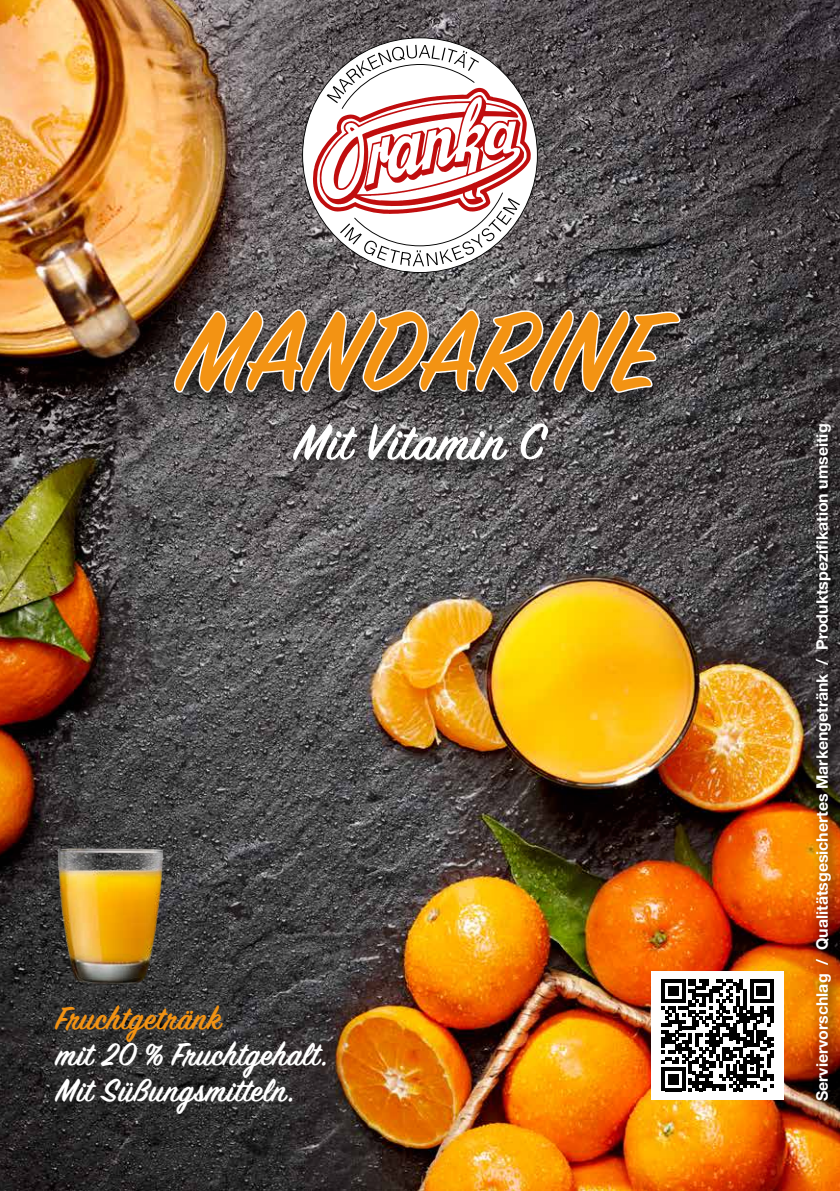
<style>
.page{position:relative;width:840px;height:1191px;background:#fff}
.page>*{position:absolute;margin:0;border:0;box-sizing:border-box;transform-origin:0 0}
.t1{font:600 123.2px "Sign Painter House Script";letter-spacing:.01em;color:#f39313}
.t2{font:600 56px "Sign Painter House Script";letter-spacing:.02em;color:#fff}
.t3{font:600 36px/36px "Sign Painter House Script";letter-spacing:.02em;color:#fff}
.t4{font:600 36px "Sign Painter House Script";letter-spacing:.02em;color:#f39313}
.t5{font:700 15.8px "Helvetica Neue LT Pro";color:#fff}
</style>
<div class="page">
<img style="left:0;top:0;width:839px;height:1191px">
<div style="left:155px;top:303px;width:543px;height:119px;background:#000;opacity:.75"></div>
<svg style="left:172px;top:306px;width:509px;height:94px;background:#696667"></svg>
<svg style="left:302px;top:37px;width:235px;height:236px"></svg>
<svg style="left:313px;top:45px;width:217px;height:221px"></svg>
<div style="left:651px;top:970px;width:132px;height:129px;background:#fff"></div>
<svg style="left:661px;top:979px;width:112px;height:112px"></svg>
<img style="left:48px;top:833px;width:126px;height:167px">
<div style="left:275px;top:416px;width:290px;height:73px;background:#000;opacity:.75"></div>
<div style="left:808px;top:417px;width:31px;height:698px;background:#000;opacity:.75"></div>
<h1 class="t1" style="left:179px;top:277px;width:482px">MANDARINE</h1>
<h2 class="t2" style="left:295px;top:408px;width:252px">Mit Vitamin C</h2>
<p class="t5" style="left:811px;top:1101px;width:679px;rotate:-90deg">Serviervorschlag / Qualitätsgesichertes Markengetränk / Produktspezifikation umseitig</p>
<h3 class="t4" style="left:56px;top:996px;width:166px">Fruchtgetränk</h3>
<h3 class="t3" style="left:56px;top:1039px;width:274px">mit 20 % Fruchtgehalt.<br>Mit Süßungsmitteln.</h3>
</div>
